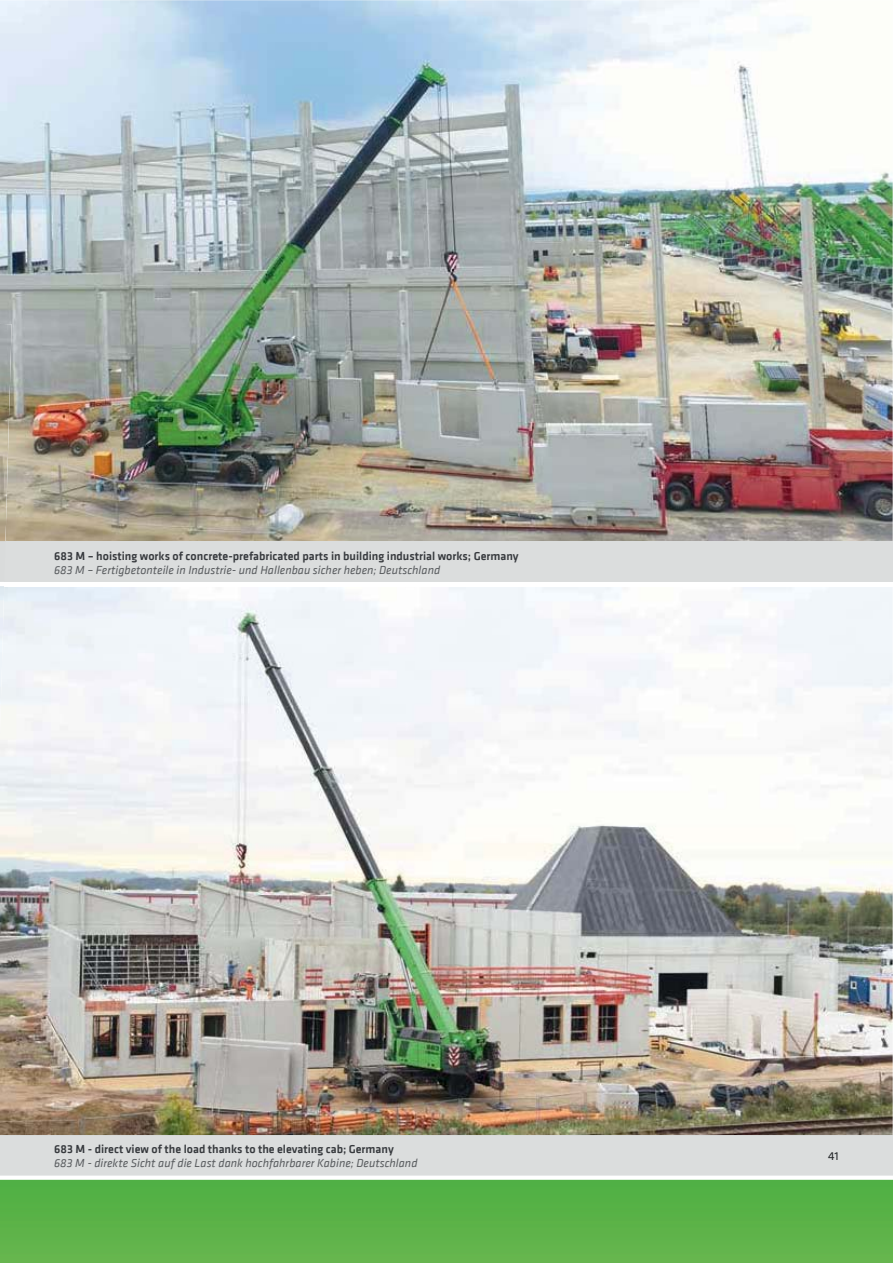
<style>
.page{position:relative;width:893px;height:1263px;background:#fff}
.page>*{position:absolute;margin:0;border:0;box-sizing:border-box;transform-origin:0 0}
.t1{font:500 12px "Klavika";color:#36393d}
.t2{font:italic 12px "Klavika";color:#595c5f}
.t3{font:12px "Klavika";color:#222528}
</style>
<div class="page">
<div style="left:0;top:1175px;width:893px;height:88px;background:#5ab247"></div>
<div style="left:0;top:1135px;width:893px;height:42px;background:#dbdddd"></div>
<svg style="left:0;top:1176px;width:893px;height:4px;background:#f6fbf6"></svg>
<img style="left:0;top:587px;width:893px;height:548px">
<img style="left:0;top:0;width:893px;height:541px">
<div style="left:0;top:541px;width:893px;height:41px;background:#dbdddd"></div>
<img style="left:0;top:586px;width:4px;height:150px">
<img style="left:0;top:324px;width:12px;height:217px">
<p class="t1" style="left:54px;top:551px;width:466px">683 M – hoisting works of concrete-prefabricated parts in building industrial works; Germany</p>
<p class="t2" style="left:54px;top:563px;width:387px">683 M – Fertigbetonteile in Industrie- und Hallenbau sicher heben; Deutschland</p>
<p class="t1" style="left:54px;top:1144px;width:341px">683 M - direct view of the load thanks to the elevating cab; Germany</p>
<p class="t2" style="left:54px;top:1156px;width:365px">683 M - direkte Sicht auf die Last dank hochfahrbarer Kabine; Deutschland</p>
<p class="t3" style="left:828px;top:1150px;width:12px">41</p>
</div>
